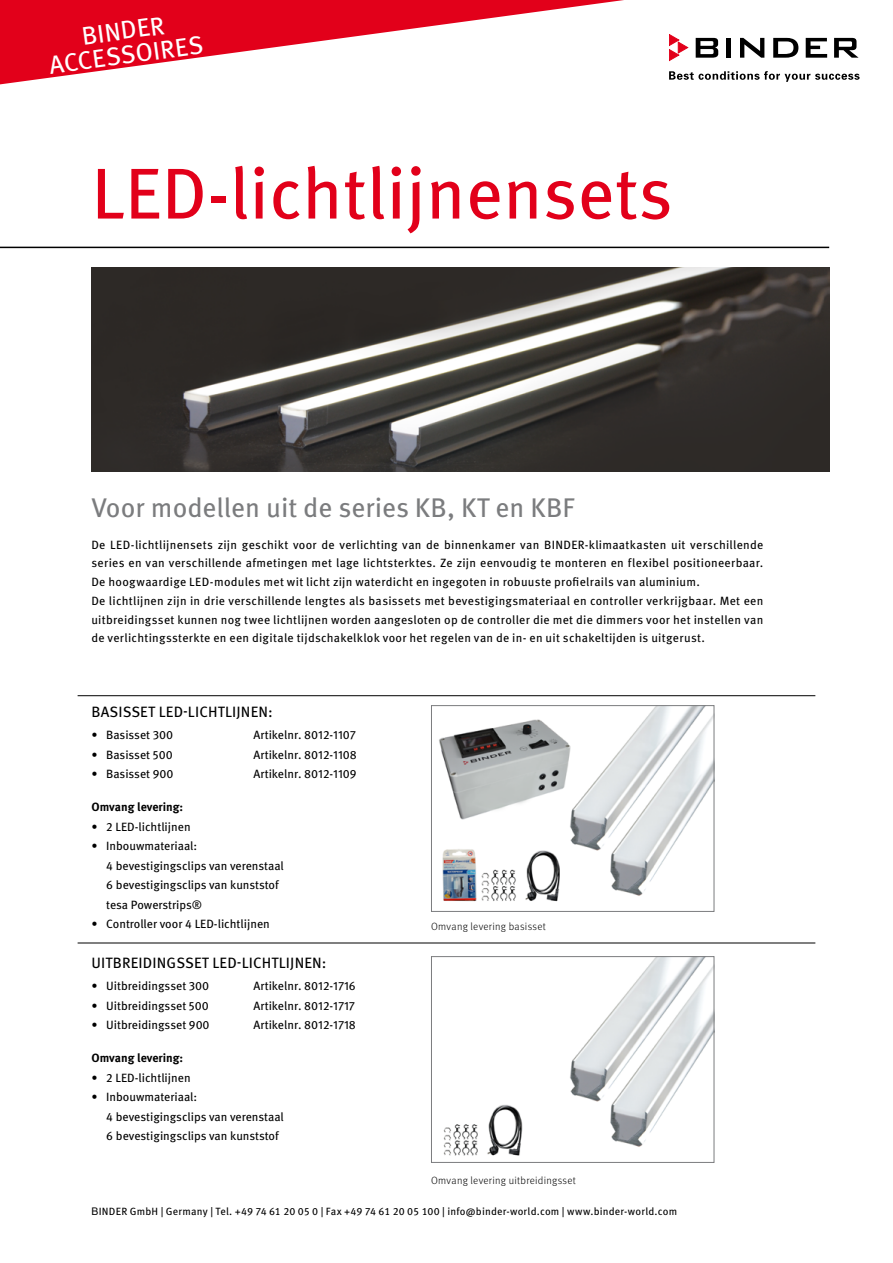
<style>
.page{position:relative;width:893px;height:1263px;background:#fff}
.page>*{position:absolute;margin:0;border:0;box-sizing:border-box;transform-origin:0 0}
.Kerntitel_ROT{font:72px "Meta OT";color:#e2001a}
.Subline{font:27px "Meta OT";color:#7b7c7e}
.p_body_std{font:25.5px/24.3px "Meta Pro";color:#fff;text-align:center}
.t1{font:15px "Meta Pro";letter-spacing:.01em;color:#000}
.p_body_basic{font:12px/19.5px "Meta Pro";color:#000;text-align:justify}
.t2{font:700 12px "Meta Pro";color:#000}
.p_runningTitle_std_C{font:12px "Meta Pro";color:#7b7c7e}
.p_table_product_foot{font:10.5px "Meta Pro";letter-spacing:.02em;color:#000}
.p_body_img_legend{font:300 10.5px "Meta Pro";letter-spacing:.025em;color:#000}
.s1{font-family:"Arial Unicode MS"}
</style>
<div class="page">
<svg style="left:669px;top:71px;width:191px;height:11px"></svg>
<svg style="left:696px;top:38px;width:22px;height:20px"></svg>
<div style="left:726px;top:38px;width:5px;height:20px;background:#000"></div>
<svg style="left:740px;top:38px;width:24px;height:20px"></svg>
<svg style="left:773px;top:38px;width:25px;height:20px"></svg>
<svg style="left:806px;top:38px;width:21px;height:20px"></svg>
<svg style="left:834px;top:38px;width:25px;height:20px"></svg>
<svg style="left:669px;top:34px;width:19px;height:27px"></svg>
<hr style="left:0;top:247px;width:829px;height:1px;background:#000">
<img style="left:439px;top:707px;width:273px;height:195px">
<div style="left:431px;top:705px;width:283px;height:207px;border:1px solid #7b7c7e"></div>
<img style="left:443px;top:958px;width:269px;height:198px">
<div style="left:431px;top:956px;width:283px;height:207px;border:1px solid #7b7c7e"></div>
<img style="left:91px;top:267px;width:738px;height:205px">
<svg style="left:0;top:0;width:624px;height:84px;fill:#e2001a"></svg>
<hr style="left:78px;top:695px;width:737px;height:1px;background:#000">
<hr style="left:78px;top:943px;width:737px;height:1px;background:#000">
<p class="p_body_std" style="left:44px;top:27px;width:157px;rotate:-8deg">BINDER<br>ACCESSOIRES</p>
<p class="p_runningTitle_std_C" style="left:94px;top:44px;width:5px">|</p>
<p class="Kerntitel_ROT" style="left:91px;top:150px;width:583px">LED-lichtlijnensets</p>
<p class="Subline" style="left:91px;top:491px;width:485px">Voor modellen uit de series KB, KT en KBF</p>
<p class="p_body_basic" style="left:91px;top:534px;width:673px;line-height:18.8px">De LED-lichtlijnensets zijn geschikt voor de verlichting van de binnenkamer van BINDER-klimaatkasten uit verschillende series en van verschillende afmetingen met lage lichtsterktes. Ze zijn eenvoudig te monteren en flexibel positioneerbaar.<br>De hoogwaardige LED-modules met wit licht zijn waterdicht en ingegoten in robuuste profielrails van aluminium.</p>
<p class="p_body_basic" style="left:91px;top:591px;width:673px;line-height:18.8px">De lichtlijnen zijn in drie verschillende lengtes als basissets met bevestigingsmateriaal en controller verkrijgbaar. Met een uitbreidingsset kunnen nog twee lichtlijnen worden aangesloten op de controller die met die dimmers voor het instellen van de verlichtingssterkte en een digitale tijdschakelklok voor het regelen van de in- en uit schakeltijden is uitgerust.</p>
<p class="t1" style="left:91px;top:700px;width:183px">BASISSET LED-LICHTLIJNEN:</p>
<p class="p_body_basic" style="left:91px;top:724px;width:83px">• Basisset 300</p>
<p class="p_body_basic" style="left:253px;top:724px;width:104px">Artikelnr. 8012-1107</p>
<p class="p_body_basic" style="left:91px;top:744px;width:83px">• Basisset 500</p>
<p class="p_body_basic" style="left:253px;top:744px;width:105px">Artikelnr. 8012-1108</p>
<p class="p_body_basic" style="left:91px;top:763px;width:84px">• Basisset 900</p>
<p class="p_body_basic" style="left:253px;top:763px;width:105px">Artikelnr. 8012-1109</p>
<p class="t2" style="left:91px;top:797px;width:93px">Omvang levering:</p>
<p class="p_body_basic" style="left:91px;top:816px;width:101px">• 2 LED-lichtlijnen</p>
<p class="p_body_basic" style="left:106px;top:835px;width:179px;text-align:left;text-indent:-15px">• Inbouwmateriaal:<br>4 bevestigingsclips van verenstaal<br>6 bevestigingsclips van kunststof tesa Powerstrips®</p>
<p class="p_body_basic" style="left:91px;top:913px;width:180px">• Controller voor 4 LED-lichtlijnen</p>
<p class="t1" style="left:91px;top:951px;width:237px">UITBREIDINGSSET LED-LICHTLIJNEN:</p>
<p class="p_body_basic" style="left:91px;top:975px;width:119px">• Uitbreidingsset 300</p>
<p class="p_body_basic" style="left:253px;top:975px;width:104px">Artikelnr. 8012-1716</p>
<p class="p_body_basic" style="left:91px;top:995px;width:119px">• Uitbreidingsset 500</p>
<p class="p_body_basic" style="left:253px;top:995px;width:103px">Artikelnr. 8012-1717</p>
<p class="p_body_basic" style="left:91px;top:1014px;width:120px">• Uitbreidingsset 900</p>
<p class="p_body_basic" style="left:253px;top:1014px;width:104px">Artikelnr. 8012-1718</p>
<p class="t2" style="left:91px;top:1048px;width:93px">Omvang levering:</p>
<p class="p_body_basic" style="left:91px;top:1067px;width:101px">• 2 LED-lichtlijnen</p>
<p class="p_body_basic" style="left:106px;top:1086px;width:179px;text-align:left;text-indent:-15px">• Inbouwmateriaal:<br>4 bevestigingsclips van verenstaal<br>6 bevestigingsclips van kunststof</p>
<p class="p_body_img_legend" style="left:431px;top:918px;width:116px">Omvang levering basisset</p>
<p class="p_body_img_legend" style="left:431px;top:1173px;width:146px">Omvang levering uitbreidingsset</p>
<p class="p_table_product_foot" style="left:91px;top:1203px;width:587px"><span class="s1">B</span>INDER GmbH | Germany | Tel. +49 74 61 20 05 0 | Fax +49 74 61 20 05 100 | info@binder-world.com | www.binder-world.com</p>
</div>
